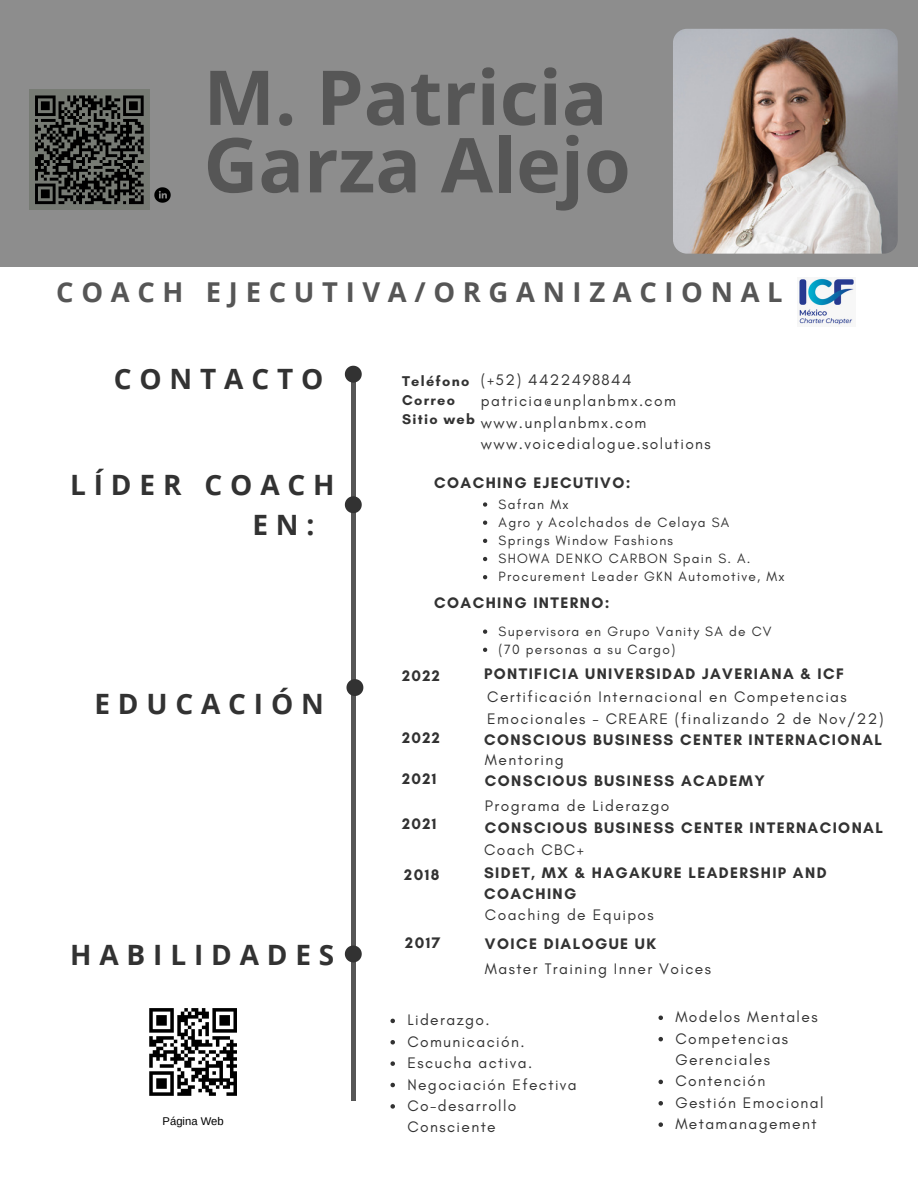
<style>
.page{position:relative;width:918px;height:1188px;background:#fff}
.page>*{position:absolute;margin:0;border:0;box-sizing:border-box;transform-origin:0 0}
.t1{font:700 75.75px/67.5px "Open Sans";color:#565656}
.t2{font:700 28.05px/39.3px "Open Sans";letter-spacing:.28em;color:#323232}
.t3{font:700 27.45px "Open Sans";letter-spacing:.28em;color:#565656}
.t4{font:15.6px/21.3px "Glacial Indifference";letter-spacing:.09em;color:#323232}
.t5{font:700 15.6px/21.3px "Glacial Indifference";letter-spacing:.09em;color:#323232}
.t6{font:700 14.4px/19.2px "Glacial Indifference";letter-spacing:.09em;color:#323232}
.t7{font:13.65px/18.1px "Glacial Indifference";letter-spacing:.09em;color:#323232}
.t8{font:11.25px "Arimo";color:#000}
</style>
<div class="page">
<hr style="left:352px;top:374px;width:3px;height:727px;background:#565656">
<svg style="left:345px;top:366px;width:17px;height:17px"></svg>
<svg style="left:345px;top:496px;width:17px;height:17px"></svg>
<svg style="left:347px;top:679px;width:16px;height:17px"></svg>
<svg style="left:345px;top:946px;width:17px;height:16px"></svg>
<img style="left:797px;top:278px;width:59px;height:47px">
<div style="left:0;top:0;width:918px;height:267px;background:#8d8d8d"></div>
<img style="left:673px;top:29px;width:225px;height:225px;border-radius:14px">
<svg style="left:149px;top:1008px;width:88px;height:88px"></svg>
<svg style="left:226px;top:1092px;width:11px;height:4px"></svg>
<div style="left:29px;top:90px;width:121px;height:120px;background:#777b74"></div>
<svg style="left:35px;top:95px;width:109px;height:110px"></svg>
<img style="left:155px;top:187px;width:16px;height:16px">
<svg style="left:483px;top:502px;width:4px;height:5px"></svg>
<svg style="left:483px;top:521px;width:4px;height:4px"></svg>
<svg style="left:483px;top:539px;width:4px;height:4px"></svg>
<svg style="left:483px;top:557px;width:4px;height:4px"></svg>
<svg style="left:483px;top:575px;width:4px;height:4px"></svg>
<svg style="left:483px;top:630px;width:4px;height:4px"></svg>
<svg style="left:483px;top:648px;width:4px;height:4px"></svg>
<svg style="left:390px;top:1019px;width:5px;height:4px"></svg>
<svg style="left:390px;top:1040px;width:5px;height:5px"></svg>
<svg style="left:390px;top:1061px;width:5px;height:5px"></svg>
<svg style="left:390px;top:1083px;width:5px;height:4px"></svg>
<svg style="left:390px;top:1104px;width:5px;height:5px"></svg>
<svg style="left:659px;top:1016px;width:4px;height:4px"></svg>
<svg style="left:659px;top:1037px;width:4px;height:4px"></svg>
<svg style="left:659px;top:1080px;width:4px;height:4px"></svg>
<svg style="left:659px;top:1101px;width:4px;height:5px"></svg>
<svg style="left:659px;top:1122px;width:4px;height:5px"></svg>
<h1 class="t1" style="left:204px;top:62px;width:429px">M. Patricia<br>Garza Alejo</h1>
<h3 class="t3" style="left:56px;top:273px;width:728px">COACH EJECUTIVA/ORGANIZACIONAL</h3>
<h2 class="t2" style="left:114px;top:359px;width:211px">CONTACTO</h2>
<p class="t6" style="left:402px;top:371px;width:74px">Teléfono<br>Correo<br>Sitio web</p>
<p class="t4" style="left:481px;top:369px;width:232px">(+52) 4422498844 patricia@unplanbmx.com www.unplanbmx.com www.voicedialogue.solutions</p>
<h2 class="t2" style="left:252px;top:465px;width:84px;text-indent:-182px">LÍDER COACH<br>EN:</h2>
<p class="t5" style="left:434px;top:472px;width:198px">COACHING EJECUTIVO:</p>
<p class="t7" style="left:499px;top:495px;width:287px">Safran Mx<br>Agro y Acolchados de Celaya SA<br>Springs Window Fashions<br>SHOWA DENKO CARBON Spain S. A.<br>Procurement Leader GKN Automotive, Mx</p>
<p class="t5" style="left:434px;top:592px;width:177px">COACHING INTERNO:</p>
<h2 class="t2" style="left:94px;top:684px;width:231px">EDUCACIÓN</h2>
<h2 class="t2" style="left:70px;top:934px;width:266px">HABILIDADES</h2>
<p class="t8" style="left:163px;top:1115px;width:63px">Página Web</p>
<p class="t7" style="left:499px;top:622px;width:275px">Supervisora en Grupo Vanity SA de CV (70 personas a su Cargo)</p>
<p class="t5" style="left:402px;top:665px;width:39px">2022</p>
<p class="t5" style="left:484px;top:663px;width:361px">PONTIFICIA UNIVERSIDAD JAVERIANA &amp; ICF</p>
<p class="t4" style="left:487px;top:686px;width:398px">Certificación Internacional en Competencias<br>Emocionales - CREARE (finalizando 2 de Nov/22)</p>
<p class="t5" style="left:402px;top:727px;width:39px">2022</p>
<p class="t5" style="left:484px;top:729px;width:399px">CONSCIOUS BUSINESS CENTER INTERNACIONAL</p>
<p class="t4" style="left:485px;top:749px;width:80px">Mentoring</p>
<p class="t5" style="left:402px;top:768px;width:36px">2021</p>
<p class="t5" style="left:485px;top:770px;width:281px">CONSCIOUS BUSINESS ACADEMY</p>
<p class="t4" style="left:485px;top:795px;width:186px">Programa de Liderazgo</p>
<p class="t5" style="left:402px;top:813px;width:36px">2021</p>
<p class="t5" style="left:485px;top:817px;width:399px">CONSCIOUS BUSINESS CENTER INTERNACIONAL</p>
<p class="t5" style="left:404px;top:864px;width:37px">2018</p>
<p class="t4" style="left:484px;top:839px;width:101px">Coach CBC+</p>
<p class="t5" style="left:484px;top:862px;width:344px">SIDET, MX &amp; HAGAKURE LEADERSHIP AND<br>COACHING</p>
<p class="t4" style="left:485px;top:904px;width:170px">Coaching de Equipos</p>
<p class="t5" style="left:405px;top:932px;width:37px">2017</p>
<p class="t5" style="left:485px;top:933px;width:173px">VOICE DIALOGUE UK</p>
<p class="t4" style="left:485px;top:958px;width:228px">Master Training Inner Voices</p>
<p class="t4" style="left:407px;top:1009px;width:171px">Liderazgo.<br>Comunicación.<br>Escucha activa.<br>Negociación Efectiva<br>Co-desarrollo<br>Consciente</p>
<p class="t4" style="left:675px;top:1006px;width:150px">Modelos Mentales<br>Competencias<br>Gerenciales<br>Contención<br>Gestión Emocional<br>Metamanagement</p>
</div>
